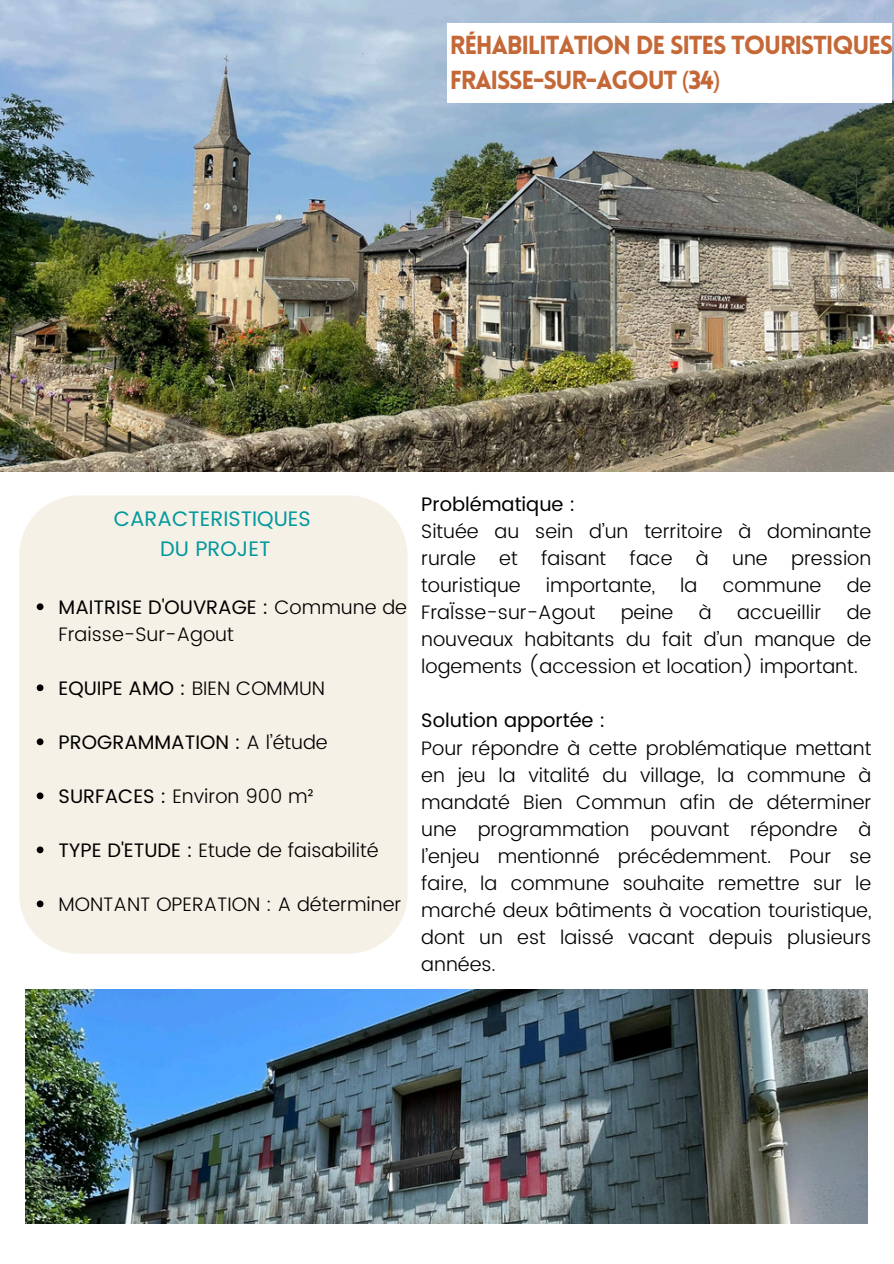
<style>
.page{position:relative;width:894px;height:1264px;background:#fff}
.page>*{position:absolute;margin:0;border:0;box-sizing:border-box;transform-origin:0 0}
.t1{font:900 25.5px/34.8px "Lovelo";letter-spacing:-.05em;color:#c46838}
.t2{font:21px "Poppins";color:#03989e}
.t3{font:300 19.5px/27px "Poppins";color:#000;text-align:justify}
.t4{font:19.5px "Poppins";color:#000}
.s1{font-family:"Noto Sans";font-weight:400}
.s2{font-weight:400}
.s3{font-weight:300}
</style>
<div class="page">
<div style="left:19px;top:495px;width:388px;height:458px;background:#f6f1e7"></div>
<img style="left:0;top:0;width:893px;height:471px">
<div style="left:446px;top:23px;width:445px;height:79px;background:#fff"></div>
<svg style="left:37px;top:603px;width:6px;height:7px"></svg>
<svg style="left:37px;top:684px;width:6px;height:7px"></svg>
<svg style="left:37px;top:738px;width:6px;height:7px"></svg>
<svg style="left:37px;top:792px;width:6px;height:7px"></svg>
<svg style="left:37px;top:846px;width:6px;height:7px"></svg>
<svg style="left:37px;top:900px;width:6px;height:7px"></svg>
<img style="left:25px;top:989px;width:842px;height:234px">
<h1 class="t1" style="left:450px;top:30px;width:445px">RÉHABILITATION DE SITES TOURISTIQUES<br>FRAISSE-SUR-AGOUT <span class="s1">(</span>34<span class="s1">)</span></h1>
<h2 class="t2" style="left:114px;top:506px;width:198px">CARACTERISTIQUES</h2>
<p class="t2" style="left:160px;top:536px;width:112px">DU PROJET</p>
<p class="t3" style="left:59px;top:593px;width:350px"><span class="s2">MAITRISE D'OUVRAGE :</span> Commune de<br>Fraisse-Sur-Agout</p>
<p class="t4" style="left:59px;top:676px;width:268px">EQUIPE AMO : <span class="s3">BIEN COMMUN</span></p>
<p class="t4" style="left:59px;top:730px;width:270px">PROGRAMMATION : <span class="s3">A l’étude</span></p>
<p class="t3" style="left:59px;top:782px;width:256px"><span class="s2">SURFACES :</span> Environ 900 m²</p>
<p class="t3" style="left:59px;top:836px;width:321px"><span class="s2">TYPE D'ETUDE :</span> Etude de faisabilité</p>
<p class="t3" style="left:59px;top:890px;width:344px">MONTANT OPERATION : A déterminer</p>
<p class="t4" style="left:421px;top:493px;width:155px">Problématique :</p>
<p class="t3" style="left:421px;top:518px;width:451px">Située au sein d’un territoire à dominante rurale et faisant face à une pression touristique</p>
<p class="t3" style="left:546px;top:572px;width:110px">importante,</p>
<p class="t3" style="left:680px;top:572px;width:19px">la</p>
<p class="t3" style="left:722px;top:572px;width:100px">commune</p>
<p class="t3" style="left:846px;top:572px;width:26px">de</p>
<p class="t3" style="left:421px;top:599px;width:175px">FraÏsse-sur-Agout</p>
<p class="t3" style="left:620px;top:599px;width:54px">peine</p>
<p class="t3" style="left:698px;top:599px;width:14px">à</p>
<p class="t3" style="left:737px;top:599px;width:86px">accueillir</p>
<p class="t3" style="left:421px;top:599px;width:451px;text-indent:425px">de nouveaux habitants du fait d’un manque de logements (accession et location) important.</p>
<p class="t4" style="left:421px;top:709px;width:185px">Solution apportée :</p>
<p class="t3" style="left:421px;top:734px;width:451px">Pour répondre à cette problématique mettant en jeu la vitalité du village, la commune à mandaté Bien Commun afin de déterminer une programmation pouvant répondre à l’enjeu mentionné précédemment. Pour se faire, la commune souhaite remettre sur le marché deux bâtiments à vocation touristique, dont un est laissé vacant depuis plusieurs années.</p>
</div>
